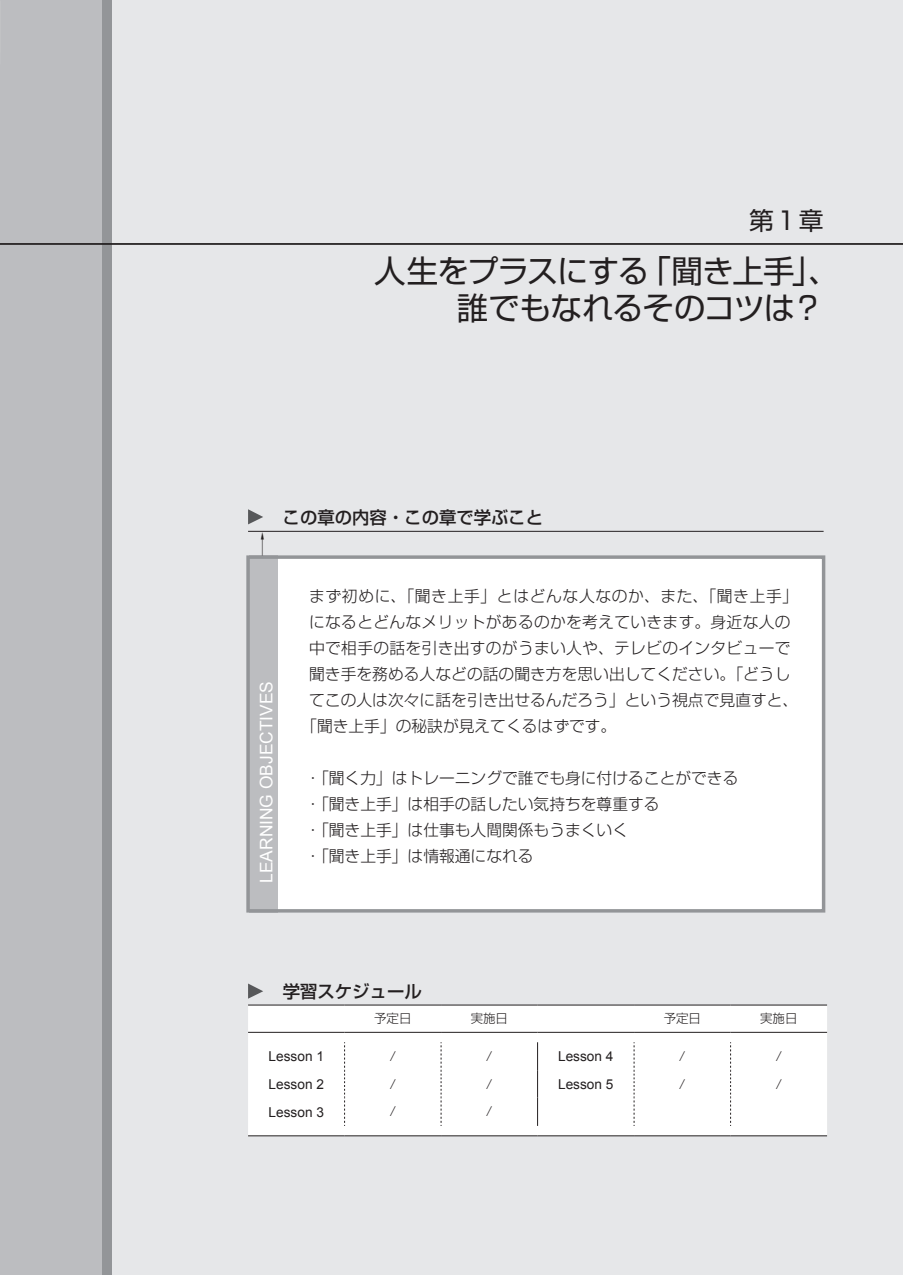
<style>
.page{position:relative;width:903px;height:1275px;background:#e6e7e9}
.page>*{position:absolute;margin:0;border:0;box-sizing:border-box;transform-origin:0 0}
.t1{font:31.5px/37.3px "Shin Go Pr 6 N";letter-spacing:-.03em;color:#231f20}
.t2{font:300 26.07px "Ryumin Pr 6 N";color:#231f20;scale:.33 1}
.t3{font:24.85px "Shin Go Pr 6 N";color:#231f20}
.t4{font:500 17.32px "Shin Go Pr 6 N";color:#231f20}
.t5{font:17.32px "Arial";color:#fff}
.t6{font:300 15.75px/26.1px "Shin Go Pr 6 N";color:#231f20}
.t7{font:300 15.75px "Shin Go Pr 6 N";letter-spacing:.02em;color:#231f20}
.t8{font:300 15.75px "Shin Go Pr 6 N";letter-spacing:.04em;color:#231f20}
.t9{font:13.65px "Arial";color:#231f20}
.t10{font:300 12.42px "Shin Go Pr 6 N";color:#231f20}
</style>
<div class="page">
<div style="left:0;top:0;width:112px;height:1275px;background:#bcbdc0"></div>
<div style="left:102px;top:0;width:10px;height:1275px;background:#939598"></div>
<div style="left:248px;top:557px;width:575px;height:354px;background:#fff"></div>
<hr style="left:248px;top:531px;width:575px;height:1px;background:#231f20">
<div style="left:249px;top:555px;width:28px;height:358px;background:#bcbdc0"></div>
<div style="left:246px;top:555px;width:579px;height:358px;border:3px solid #939598"></div>
<hr style="left:0;top:243px;width:903px;height:2px;background:#231f20">
<svg style="left:248px;top:509px;width:15px;height:15px"></svg>
<svg style="left:248px;top:983px;width:15px;height:16px"></svg>
<div style="left:248px;top:1006px;width:579px;height:129px;background:#fff"></div>
<hr style="left:248px;top:1005px;width:97px;height:1px;background:#231f20">
<hr style="left:345px;top:1005px;width:96px;height:1px;background:#231f20">
<hr style="left:441px;top:1005px;width:96px;height:1px;background:#231f20">
<hr style="left:537px;top:1005px;width:97px;height:1px;background:#231f20">
<hr style="left:634px;top:1005px;width:96px;height:1px;background:#231f20">
<hr style="left:730px;top:1005px;width:97px;height:1px;background:#231f20">
<hr style="left:248px;top:1032px;width:97px;height:1px;background:#231f20">
<hr style="left:345px;top:1032px;width:96px;height:1px;background:#231f20">
<hr style="left:441px;top:1032px;width:96px;height:1px;background:#231f20">
<hr style="left:537px;top:1032px;width:97px;height:1px;background:#231f20">
<hr style="left:634px;top:1032px;width:96px;height:1px;background:#231f20">
<hr style="left:730px;top:1032px;width:97px;height:1px;background:#231f20">
<hr style="left:248px;top:1135px;width:97px;height:1px;background:#231f20">
<hr style="left:345px;top:1135px;width:96px;height:1px;background:#231f20">
<hr style="left:441px;top:1135px;width:96px;height:1px;background:#231f20">
<hr style="left:537px;top:1135px;width:97px;height:1px;background:#231f20">
<hr style="left:634px;top:1135px;width:96px;height:1px;background:#231f20">
<hr style="left:730px;top:1135px;width:97px;height:1px;background:#231f20">
<svg style="left:537px;top:1042px;width:1px;height:84px"></svg>
<svg style="left:344px;top:1042px;width:1px;height:84px"></svg>
<svg style="left:441px;top:1042px;width:1px;height:84px"></svg>
<svg style="left:634px;top:1042px;width:1px;height:84px"></svg>
<svg style="left:730px;top:1042px;width:1px;height:84px"></svg>
<h3 class="t3" style="left:749px;top:200px;width:76px">第１章</h3>
<h1 class="t1" style="left:457px;top:250px;width:384px;text-indent:-83px">人生をプラスにする「聞き上手」、誰でもなれるそのコツは？</h1>
<p class="t4" style="left:248px;top:503px;width:297px">　　この章の内容・この章で学ぶこと</p>
<h2 class="t2" style="left:258px;top:523px;width:28px">↑</h2>
<p class="t5" style="left:255px;top:883px;width:203px;rotate:-90deg">LEARNING OBJECTIVES</p>
<p class="t8" style="left:309px;top:583px;width:491px">まず初めに、「聞き上手」とはどんな人なのか、また、「聞き上手」</p>
<p class="t7" style="left:309px;top:609px;width:483px">になるとどんなメリットがあるのかを考えていきます。身近な人の</p>
<p class="t7" style="left:309px;top:635px;width:483px">中で相手の話を引き出すのがうまい人や、テレビのインタビューで</p>
<p class="t6" style="left:309px;top:659px;width:483px">聞き手を務める人などの話の聞き方を思い出してください。「どうし</p>
<p class="t6" style="left:309px;top:685px;width:491px">てこの人は次々に話を引き出せるんだろう」という視点で見直すと、</p>
<p class="t6" style="left:301px;top:712px;width:317px">「聞き上手」の秘訣が見えてくるはずです。</p>
<p class="t6" style="left:305px;top:764px;width:435px">・「聞く力」はトレーニングで誰でも身に付けることができる・「聞き上手」は相手の話したい気持ちを尊重する<br>・「聞き上手」は仕事も人間関係もうまくいく<br>・「聞き上手」は情報通になれる</p>
<p class="t4" style="left:248px;top:977px;width:175px">　　学習スケジュール</p>
<p class="t10" style="left:374px;top:1008px;width:39px">予定日</p>
<p class="t10" style="left:471px;top:1008px;width:39px">実施日</p>
<p class="t10" style="left:664px;top:1008px;width:39px">予定日</p>
<p class="t10" style="left:760px;top:1008px;width:39px">実施日</p>
<p class="t9" style="left:269px;top:1048px;width:57px">Lesson 1</p>
<p class="t10" style="left:390px;top:1046px;width:8px">/</p>
<p class="t10" style="left:486px;top:1046px;width:8px">/</p>
<p class="t9" style="left:558px;top:1048px;width:57px">Lesson 4</p>
<p class="t10" style="left:679px;top:1046px;width:8px">/</p>
<p class="t10" style="left:776px;top:1046px;width:8px">/</p>
<p class="t9" style="left:269px;top:1075px;width:57px">Lesson 2</p>
<p class="t10" style="left:390px;top:1074px;width:8px">/</p>
<p class="t10" style="left:486px;top:1074px;width:8px">/</p>
<p class="t9" style="left:558px;top:1075px;width:57px">Lesson 5</p>
<p class="t10" style="left:679px;top:1074px;width:8px">/</p>
<p class="t10" style="left:776px;top:1074px;width:8px">/</p>
<p class="t9" style="left:269px;top:1103px;width:57px">Lesson 3</p>
<p class="t10" style="left:390px;top:1101px;width:8px">/</p>
<p class="t10" style="left:486px;top:1101px;width:8px">/</p>
</div>
